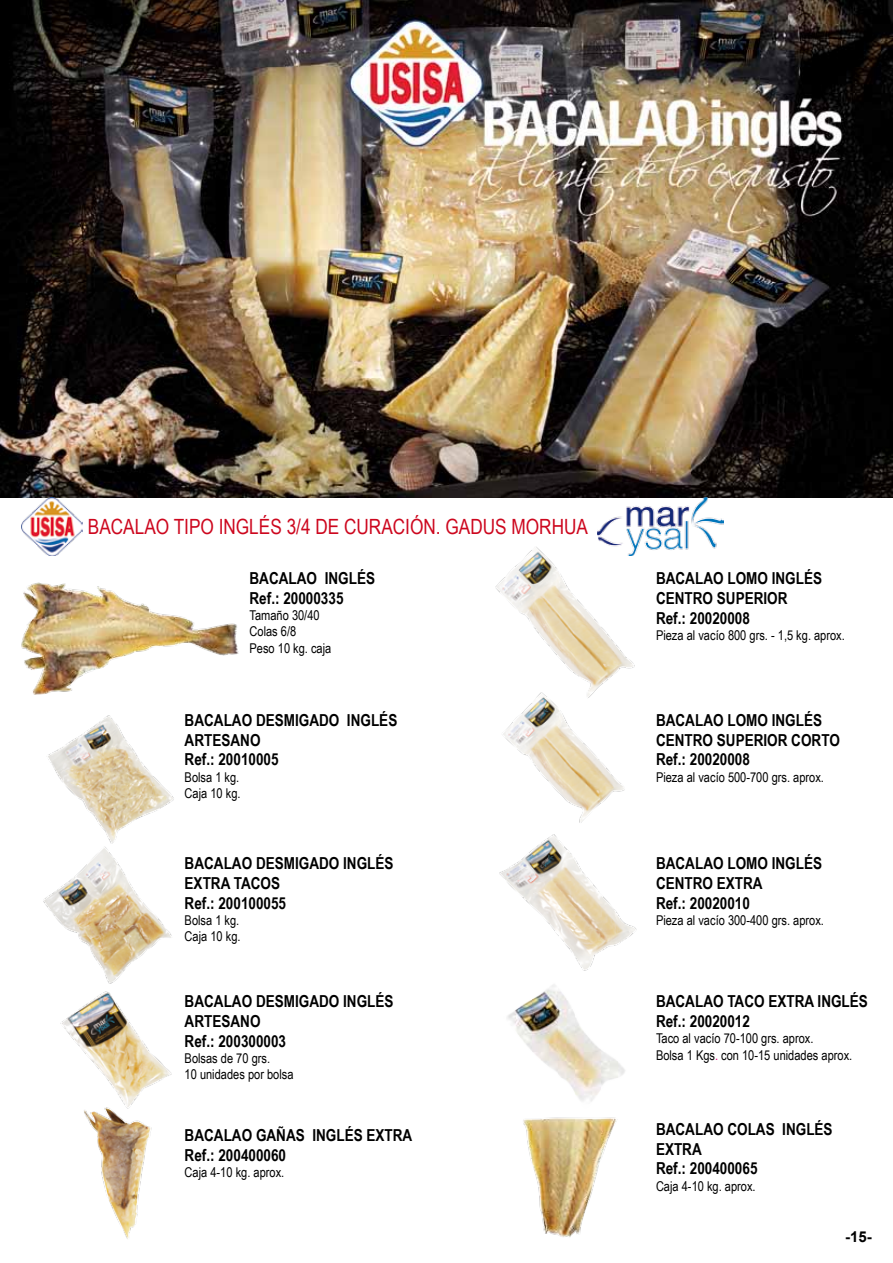
<style>
.page{position:relative;width:893px;height:1263px;background:#fff}
.page>*{position:absolute;margin:0;border:0;box-sizing:border-box;transform-origin:0 0}
.t1{font:21px "Arial Narrow";color:#cd071e}
.t2{font:700 16.5px/19.8px "Arial Narrow";color:#000}
.t3{font:700 15px "Arial";color:#000}
.t4{font:13.5px/16.2px "Arial Narrow";color:#000}
.s1{color:#e2007a}
</style>
<div class="page">
<img style="left:0;top:0;width:893px;height:498px">
<img style="left:21px;top:498px;width:62px;height:58px">
<img style="left:597px;top:498px;width:126px;height:52px">
<img style="left:21px;top:582px;width:217px;height:113px">
<img style="left:48px;top:715px;width:126px;height:126px">
<img style="left:495px;top:546px;width:159px;height:142px">
<img style="left:503px;top:688px;width:122px;height:132px">
<img style="left:499px;top:820px;width:138px;height:138px">
<img style="left:507px;top:958px;width:118px;height:123px">
<img style="left:43px;top:841px;width:129px;height:131px">
<img style="left:60px;top:972px;width:112px;height:127px">
<img style="left:523px;top:1081px;width:94px;height:156px">
<img style="left:84px;top:1099px;width:68px;height:140px">
<p class="t1" style="left:88px;top:515px;width:502px">BACALAO TIPO INGLÉS 3/4 DE CURACIÓN. GADUS MORHUA</p>
<p class="t2" style="left:250px;top:568px;width:127px">BACALAO INGLÉS<br>Ref.: 20000335</p>
<p class="t4" style="left:250px;top:607px;width:83px">Tamaño 30/40<br>Colas 6/8<br>Peso 10 kg. caja</p>
<p class="t2" style="left:185px;top:710px;width:214px">BACALAO DESMIGADO INGLÉS<br>ARTESANO<br>Ref.: 20010005</p>
<p class="t4" style="left:185px;top:769px;width:57px">Bolsa 1 kg.<br>Caja 10 kg.</p>
<p class="t2" style="left:185px;top:853px;width:210px">BACALAO DESMIGADO INGLÉS<br>EXTRA TACOS<br>Ref.: 200100055</p>
<p class="t4" style="left:185px;top:912px;width:57px">Bolsa 1 kg.<br>Caja 10 kg.</p>
<p class="t2" style="left:185px;top:991px;width:210px">BACALAO DESMIGADO INGLÉS<br>ARTESANO<br>Ref.: 200300003</p>
<p class="t4" style="left:185px;top:1050px;width:110px">Bolsas de 70 grs.<br>10 unidades por bolsa</p>
<p class="t2" style="left:185px;top:1125px;width:229px">BACALAO GAÑAS INGLÉS EXTRA<br>Ref.: 200400060</p>
<p class="t4" style="left:185px;top:1164px;width:101px">Caja 4-10 kg. aprox.</p>
<p class="t2" style="left:656px;top:568px;width:168px">BACALAO LOMO INGLÉS<br>CENTRO SUPERIOR<br>Ref.: 20020008</p>
<p class="t4" style="left:656px;top:627px;width:190px">Pieza al vacío 800 grs. - 1,5 kg. aprox.</p>
<p class="t2" style="left:656px;top:710px;width:185px">BACALAO LOMO INGLÉS<br>CENTRO SUPERIOR CORTO<br>Ref.: 20020008</p>
<p class="t4" style="left:656px;top:769px;width:169px">Pieza al vacío 500-700 grs. aprox.</p>
<p class="t2" style="left:656px;top:853px;width:168px">BACALAO LOMO INGLÉS<br>CENTRO EXTRA<br>Ref.: 20020010</p>
<p class="t4" style="left:656px;top:912px;width:169px">Pieza al vacío 300-400 grs. aprox.</p>
<p class="t2" style="left:656px;top:991px;width:213px">BACALAO TACO EXTRA INGLÉS<br>Ref.: 20020012</p>
<p class="t4" style="left:656px;top:1030px;width:198px">Taco al vacío 70-100 grs. aprox.<br>Bolsa 1 Kgs<span class="s1">.</span> con 10-15 unidades aprox.</p>
<p class="t2" style="left:656px;top:1119px;width:178px">BACALAO COLAS INGLÉS<br>EXTRA<br>Ref.: 200400065</p>
<p class="t4" style="left:656px;top:1178px;width:101px">Caja 4-10 kg. aprox.</p>
<p class="t3" style="left:845px;top:1226px;width:28px">-15-</p>
</div>
